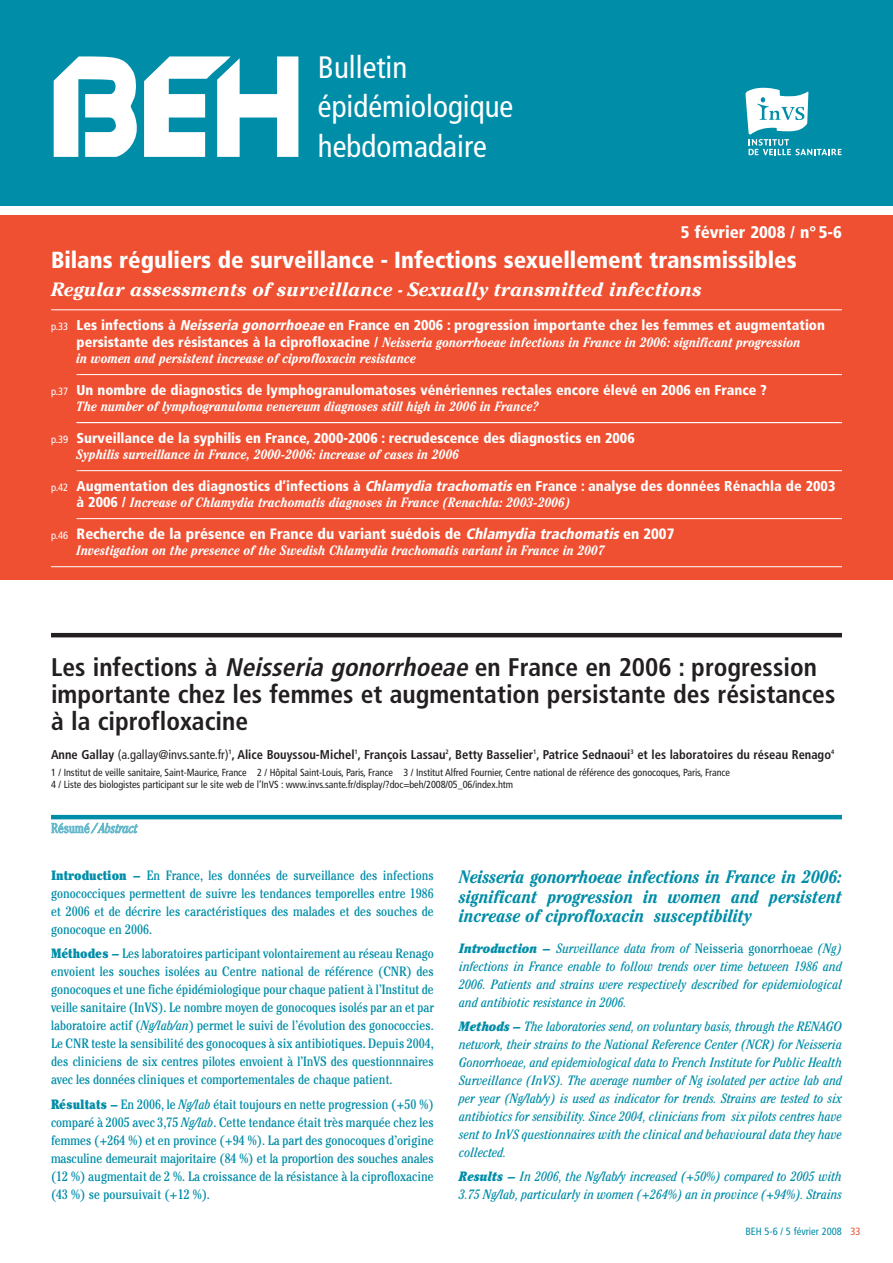
<style>
.page{position:relative;width:893px;height:1263px;background:#fff}
.page>*{position:absolute;margin:0;border:0;box-sizing:border-box;transform-origin:0 0}
.t1{font:30.9px/39.6px "Frutiger 57 Cn";color:#fff}
.t2{font:700 condensed 25.5px/27px "Frutiger";color:#231f20}
.t3{font:900 condensed 23.25px "Frutiger";color:#fff}
.t4{font:italic 700 19.2px "Cheltenham";color:#fff}
.t5{font:italic 700 condensed 18px/19.5px "Cheltenham";color:#008da8;text-align:justify}
.t6{font:900 condensed 16.8px "Frutiger";color:#fff}
.t7{font:900 condensed 15px "Frutiger";color:#fff}
.t8{font:900 condensed 14.25px "Frutiger";color:#fff}
.t9{font:condensed 13.5px/18px "Cheltenham";color:#008da8;text-align:justify}
.t10{font:italic condensed 13.5px/18px "Cheltenham";color:#008da8;text-align:justify}
.t11{font:italic 700 condensed 13.5px/16px "Cheltenham";color:#fff}
.t12{font:italic 300 condensed 13.5px "Cheltenham";letter-spacing:-.005em;color:#66b9cc}
.t13{font:700 condensed 12.75px "Frutiger";color:#231f20}
.t14{font:10.5px "Frutiger 57 Cn";color:#008da8}
.t15{font:10.35px/12.3px "Frutiger 57 Cn";letter-spacing:-.005em;color:#231f20}
.s1{font-family:"Frutiger 57 Cn";font-weight:400;font-stretch:normal;font-size:10.5px}
.s2{font-style:italic}
.s3{font-family:"Frutiger";font-weight:900;font-style:normal;font-size:14.25px}
.s4{font-family:"Frutiger 57 Cn";font-weight:400;font-stretch:normal}
.s5{font-style:normal}
.s6{font-weight:900}
.s7{color:#ef5032}
</style>
<div class="page">
<div style="left:0;top:0;width:893px;height:206px;background:#008da8"></div>
<svg style="left:54px;top:56px;width:244px;height:101px"></svg>
<svg style="left:745px;top:88px;width:97px;height:67px"></svg>
<div style="left:0;top:215px;width:893px;height:364px;background:#ef5032"></div>
<hr style="left:51px;top:309px;width:791px;height:1px;background:#fff">
<hr style="left:77px;top:374px;width:765px;height:1px;background:#fff">
<hr style="left:77px;top:422px;width:765px;height:1px;background:#fff">
<hr style="left:77px;top:470px;width:765px;height:1px;background:#fff">
<hr style="left:77px;top:518px;width:765px;height:1px;background:#fff">
<hr style="left:51px;top:566px;width:791px;height:1px;background:#fff">
<hr style="left:51px;top:633px;width:791px;height:4px;background:#231f20">
<hr style="left:51px;top:815px;width:791px;height:4px;background:#008da8">
<h1 class="t1" style="left:318px;top:47px;width:197px">Bulletin épidémiologique hebdomadaire</h1>
<p class="t6" style="left:681px;top:225px;width:163px">5 février 2008 / n° 5-6</p>
<h3 class="t3" style="left:51px;top:251px;width:747px">Bilans réguliers de surveillance - Infections sexuellement transmissibles</h3>
<h3 class="t4" style="left:51px;top:283px;width:652px">Regular assessments of surveillance - Sexually transmitted infections</h3>
<p class="t8" style="left:51px;top:320px;width:775px"><span class="s1">p.33</span> Les infections à <span class="s2">Neisseria gonorrhoeae</span>en France en 2006 : progression importante chez les femmes et augmentation</p>
<p class="t11" style="left:77px;top:335px;width:726px"><span class="s3">persistante des résistances à la ciprofloxacine /</span> Neisseria gonorrhoeae infections in France in 2006: significant progression in women and persistent increase of ciprofloxacin resistance</p>
<p class="t8" style="left:51px;top:384px;width:717px"><span class="s1">p.37</span> Un nombre de diagnostics de lymphogranulomatoses vénériennes rectales encore élevé en 2006 en France ?</p>
<p class="t11" style="left:77px;top:399px;width:464px">The number of lymphogranuloma venereum diagnoses still high in 2006 in France?</p>
<p class="t8" style="left:51px;top:432px;width:585px"><span class="s1">p.39</span> Surveillance de la syphilis en France, 2000-2006 : recrudescence des diagnostics en 2006</p>
<p class="t11" style="left:77px;top:447px;width:384px">Syphilis surveillance in France, 2000-2006: increase of cases in 2006</p>
<p class="t8" style="left:51px;top:480px;width:786px"><span class="s1">p.42</span> Augmentation des diagnostics d’infections à <span class="s2">Chlamydia trachomatis</span>en France : analyse des données Rénachla de 2003</p>
<p class="t11" style="left:77px;top:495px;width:495px"><span class="s3">à 2006 /</span> Increase of Chlamydia trachomatis diagnoses in France (Renachla: 2003-2006)</p>
<p class="t7" style="left:51px;top:527px;width:625px"><span class="s1">p.46</span> Recherche de la présence en France du variant suédois de <span class="s2">Chlamydia trachomatis</span>en 2007</p>
<p class="t11" style="left:77px;top:543px;width:530px">Investigation on the presence of the Swedish Chlamydia trachomatis variant in France in 2007</p>
<h2 class="t2" style="left:51px;top:655px;width:786px">Les infections à <span class="s2">Neisseria gonorrhoeae</span>en France en 2006 : progression importante chez les femmes et augmentation persistante des résistances à la ciprofloxacine</h2>
<p class="t13" style="left:51px;top:749px;width:785px">Anne Gallay <span class="s4">(a.gallay@invs.sante.fr)</span><sup>1</sup>, Alice Bouyssou-Michel<sup>1</sup>, François Lassau<sup>2</sup>, Betty Basselier<sup>1</sup>, Patrice Sednaoui<sup>3</sup> et les laboratoires du réseau Renago<sup>4</sup></p>
<p class="t15" style="left:51px;top:766px;width:680px">1 / Institut de veille sanitaire, Saint-Maurice, France 2 / Hôpital Saint-Louis, Paris, France 3 / Institut Alfred Fournier, Centre national de référence des gonocoques, Paris, France<br>4 / Liste des biologistes participant sur le site web de l’InVS : www.invs.sante.fr/display/?doc=beh/2008/05_06/index.htm</p>
<p class="t12" style="left:51px;top:823px;width:88px"><span class="s5">Résumé</span> / Abstract</p>
<p class="t9" style="left:51px;top:868px;width:384px"><span class="s6">Introduction –</span> En France, les données de surveillance des infections gonococciques permettent de suivre les tendances temporelles entre 1986 et 2006 et de décrire les caractéristiques des malades et des souches de gonocoque en 2006.</p>
<p class="t9" style="left:51px;top:946px;width:384px"><span class="s6">Méthodes –</span> Les laboratoires participant volontairement au réseau Renago envoient les souches isolées au Centre national de référence (CNR) des gonocoques et une fiche épidémiologique pour chaque patient à l’Institut de veille sanitaire (InVS). Le nombre moyen de gonocoques isolés par an et par laboratoire actif (<span class="s2">Ng/lab/an</span>) permet le suivi de l’évolution des gonococcies.<br>Le CNR teste la sensibilité des gonocoques à six antibiotiques. Depuis 2004, des cliniciens de six centres pilotes envoient à l’InVS des questionnnaires avec les données cliniques et comportementales de chaque patient.</p>
<p class="t9" style="left:51px;top:1096px;width:384px"><span class="s6">Résultats –</span> En 2006, le <span class="s2">Ng/lab</span> était toujours en nette progression (+50 %) comparé à 2005 avec 3,75 <span class="s2">Ng/lab</span>. Cette tendance était très marquée chez les femmes (+264 %) et en province (+94 %). La part des gonocoques d’origine masculine demeurait majoritaire (84 %) et la proportion des souches anales (12 %) augmentait de 2 %. La croissance de la résistance à la ciprofloxacine (43 %) se poursuivait (+12 %).</p>
<h3 class="t5" style="left:459px;top:869px;width:384px">Neisseria gonorrhoeae infections in France in 2006: significant progression in women and persistent increase of ciprofloxacin susceptibility</h3>
<p class="t10" style="left:459px;top:940px;width:384px"><span class="s6">Introduction –</span> Surveillance data from of <span class="s5">Neisseria gonorrhoeae</span> (Ng) infections in France enable to follow trends over time between 1986 and 2006. Patients and strains were respectively described for epidemiological and antibiotic resistance in 2006.</p>
<p class="t10" style="left:459px;top:1018px;width:384px"><span class="s6">Methods –</span> The laboratories send, on voluntary basis, through the RENAGO network, their strains to the National Reference Center (NCR) for Neisseria Gonorrhoeae, and epidemiological data to French Institute for Public Health Surveillance (InVS). The average number of Ng isolated per active lab and per year (Ng/lab/y) is used as indicator for trends. Strains are tested to six antibiotics for sensibility. Since 2004, clinicians from six pilots centres have sent to InVS questionnaires with the clinical and behavioural data they have collected.</p>
<p class="t10" style="left:459px;top:1168px;width:384px"><span class="s6">Results –</span> In 2006, the Ng/lab/y increased (+50%) compared to 2005 with<br>3.75 Ng/lab, particularly in women (+264%) an in province (+94%). Strains</p>
<p class="t14" style="left:745px;top:1225px;width:117px">BEH 5-6 / 5 février 2008 <span class="s7">33</span></p>
</div>
